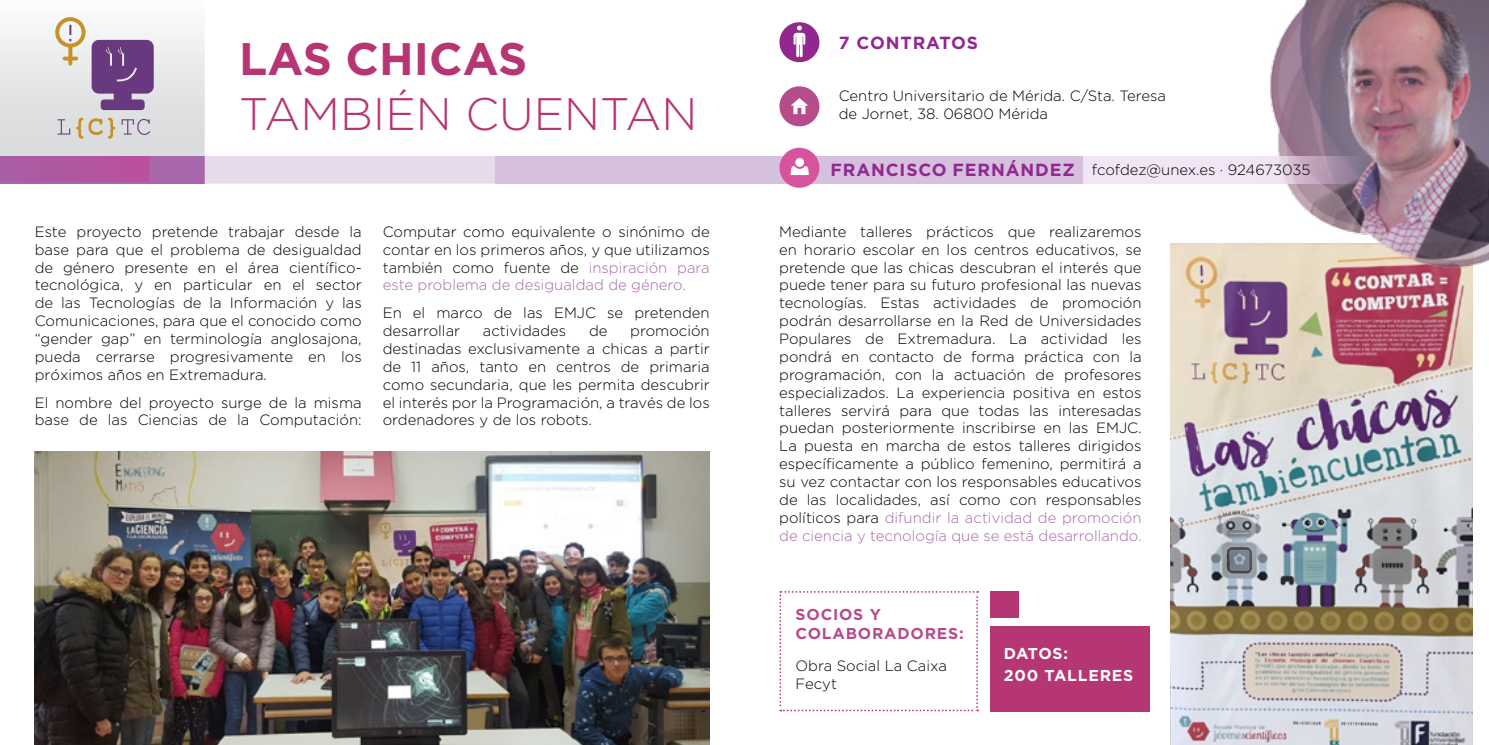
<style>
.page{position:relative;width:1489px;height:745px;background:#fff}
.page>*{position:absolute;margin:0;border:0;box-sizing:border-box;transform-origin:0 0}
.t1{font:300 45.5px "Gotham";color:#b63573}
.t2{font:700 45.5px "Gotham";color:#b63573}
.t3{font:700 17.5px "Gotham";letter-spacing:.05em;color:#92278f}
.t4{font:700 15.75px/18.9px "Gotham";letter-spacing:.05em;color:#b74c8b}
.t5{font:700 15.75px "Gotham";letter-spacing:.05em;color:#fff}
.t6{font:300 14.88px/17.8px "Gotham";color:#000}
.s1{color:#a768ab}
.s2{font-weight:700;font-size:17.5px;color:#92278f}
</style>
<div class="page">
<img style="left:0;top:29px;width:205px;height:127px">
<div style="left:0;top:156px;width:205px;height:27px;background:#a867ab"></div>
<div style="left:0;top:156px;width:148px;height:26px;background:#b157a1"></div>
<img style="left:1170px;top:243px;width:302px;height:501px">
<img style="left:1220px;top:0;width:268px;height:290px">
<div style="left:779px;top:22px;width:40px;height:40px;background:#92278f;border-radius:50%"></div>
<svg style="left:793px;top:26px;width:12px;height:31px"></svg>
<div style="left:779px;top:86px;width:40px;height:40px;background:#b74c8b;border-radius:50%"></div>
<svg style="left:790px;top:98px;width:18px;height:16px"></svg>
<div style="left:779px;top:148px;width:40px;height:40px;background:#d7539e;border-radius:50%"></div>
<svg style="left:205px;top:156px;width:1270px;height:27px;background:#d6c1d8"></svg>
<div style="left:795px;top:158px;width:9px;height:9px;background:#fff;border-radius:50%"></div>
<svg style="left:76px;top:118px;width:39px;height:20px"></svg>
<svg style="left:122px;top:118px;width:28px;height:18px"></svg>
<svg style="left:57px;top:119px;width:13px;height:15px"></svg>
<svg style="left:55px;top:17px;width:99px;height:93px"></svg>
<svg style="left:779px;top:591px;width:199px;height:119px"></svg>
<div style="left:990px;top:625px;width:159px;height:85px;background:#b63573"></div>
<div style="left:990px;top:590px;width:28px;height:27px;background:#b63573"></div>
<img style="left:35px;top:451px;width:674px;height:293px">
<h1 class="t2" style="left:239px;top:33px;width:136px">LAS CHIC</h1>
<h1 class="t2" style="left:462px;top:33px;width:66px">AS</h1>
<h1 class="t1" style="left:239px;top:89px;width:31px">también</h1>
<h1 class="t1" style="left:465px;top:89px;width:33px">cuentan</h1>
<p class="t6" style="left:35px;top:222px;width:328px;text-align:justify">Este proyecto pretende trabajar desde la base para que el problema de desigualdad de género presente en el área científico&shy;tecnológica, y en particular en el sector de las Tecnologías de la Información y las Comunicaciones, para que el conocido como “gender gap” en terminología anglosajona, pueda cerrarse progresivamente en los próximos años en Extremadura.</p>
<p class="t6" style="left:35px;top:393px;width:328px">El nombre del proyecto surge de la misma base de las Ciencias de la Computación:</p>
<p class="t6" style="left:383px;top:222px;width:328px;text-align:justify">Computar como equivalente o sinónimo de contar en los primeros años, y que utilizamos también como fuente de <span class="s1">inspiración para este problema de desigualdad de género.</span></p>
<p class="t6" style="left:383px;top:303px;width:328px">En el marco de las EMJC se pretenden desarrollar</p>
<p class="t6" style="left:483px;top:321px;width:85px">actividades</p>
<p class="t6" style="left:589px;top:321px;width:20px">de</p>
<p class="t6" style="left:383px;top:321px;width:328px;text-align:justify;text-indent:247px">promoción destinadas exclusivamente a chicas a partir de 11 años, tanto en centros de primaria como secundaria, que les permita descubrir el interés por la Programación, a través de los ordenadores y de los robots.</p>
<p class="t3" style="left:838px;top:32px;width:141px">7 CONTRATOS</p>
<p class="t6" style="left:838px;top:87px;width:329px">Centro Universitario de Mérida. C/Sta. Teresa de Jornet, 38. 06800 Mérida</p>
<p class="t6" style="left:830px;top:160px;width:481px"><span class="s2">FRANCI SCO FERNÁNDEZ</span> fcofdez@unex.es · 924673035</p>
<p class="t6" style="left:779px;top:222px;width:364px;text-align:justify">Mediante talleres prácticos que realizaremos en horario escolar en los centros educativos, se pretende que las chicas descubran el interés que puede tener para su futuro profesional las nuevas tecnologías. Estas actividades de promoción podrán desarrollarse en la Red de Universidades Populares de Extremadura. La actividad les pondrá en contacto de forma práctica con la programación, con la actuación de profesores especializados. La experiencia positiva en estos talleres servirá para que todas las interesadas puedan posteriormente inscribirse en las EMJC.<br>La puesta en marcha de estos talleres dirigidos específicamente a público femenino, permitirá a su vez contactar con los responsables educativos de las localidades, así como con responsables políticos para <span class="s1">difundir la actividad de promoción de ciencia y tecnología que se está desarrollando.</span></p>
<p class="t4" style="left:795px;top:604px;width:87px">SOCIOS Y<br>COLA</p>
<p class="t4" style="left:845px;top:623px;width:26px">BORADORES</p>
<p class="t4" style="left:959px;top:623px;width:6px">:</p>
<p class="t6" style="left:795px;top:656px;width:153px">Obra Social La Caixa<br>Fecyt</p>
<p class="t5" style="left:1003px;top:644px;width:66px">DATOS:</p>
<p class="t5" style="left:1003px;top:665px;width:131px">200 TALLERES</p>
</div>
